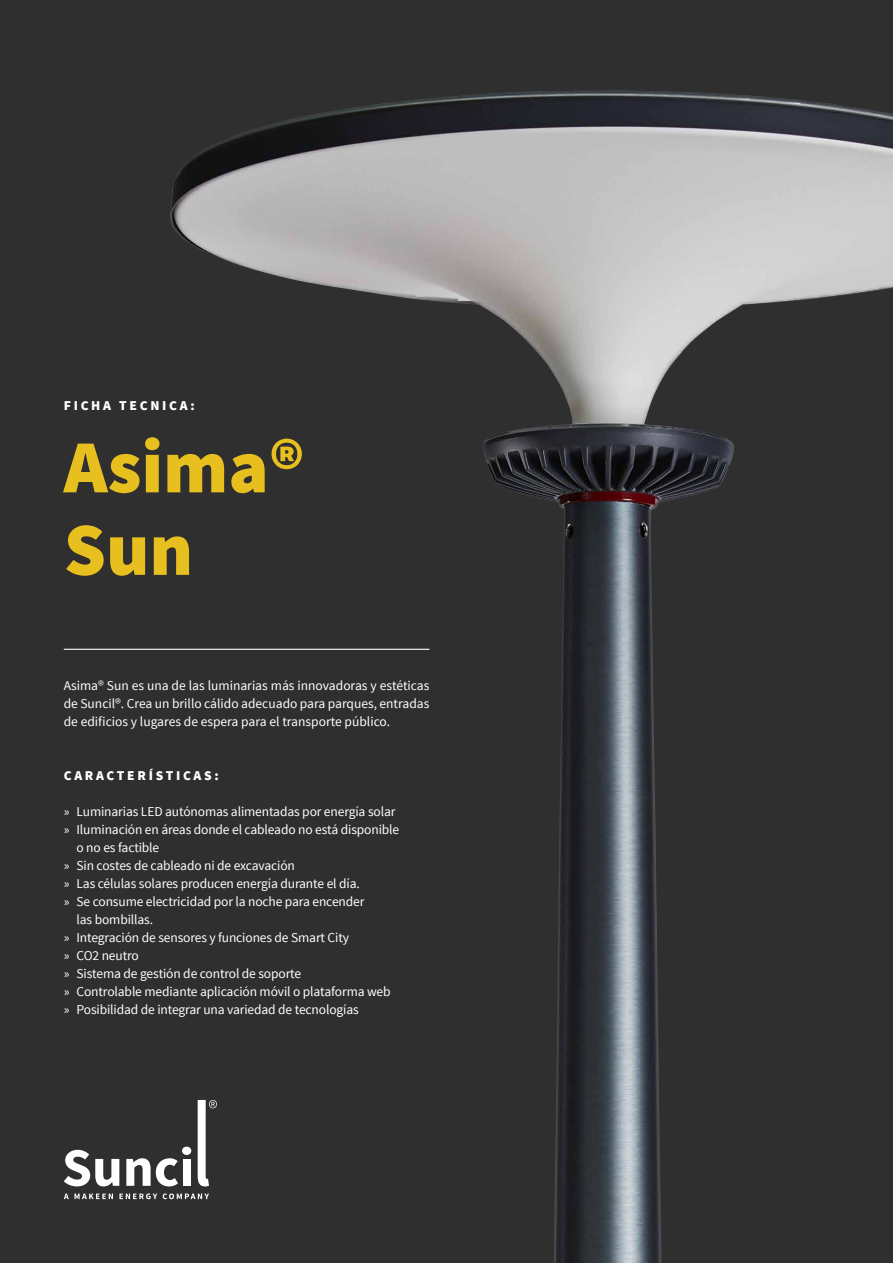
<style>
.page{position:relative;width:893px;height:1263px;background:#302f2f}
.page>*{position:absolute;margin:0;border:0;box-sizing:border-box;transform-origin:0 0}
.t1{font:900 75px/82.5px "Source Sans Pro";color:#e7c01f}
.t2{font:13.5px/18px "Source Sans Pro";letter-spacing:-.01em;color:#fff;text-align:justify}
.t3{font:900 13.5px "Source Sans Pro";letter-spacing:.2em;color:#fff}
</style>
<div class="page">
<img style="left:170px;top:90px;width:723px;height:1173px">
<hr style="left:64px;top:649px;width:365px;height:1px;background:#fff">
<svg style="left:64px;top:1150px;width:55px;height:36px"></svg>
<svg style="left:126px;top:1158px;width:52px;height:28px"></svg>
<div style="left:182px;top:1147px;width:9px;height:8px;background:#fff;border-radius:50%"></div>
<div style="left:183px;top:1159px;width:8px;height:27px;background:#fff"></div>
<svg style="left:198px;top:1100px;width:19px;height:86px"></svg>
<svg style="left:64px;top:1193px;width:49px;height:6px"></svg>
<svg style="left:119px;top:1193px;width:38px;height:6px"></svg>
<svg style="left:163px;top:1193px;width:46px;height:6px"></svg>
<p class="t3" style="left:64px;top:396px;width:132px">FICHA TECNICA:</p>
<h1 class="t1" style="left:64px;top:429px;width:242px">Asima®<br>Sun</h1>
<p class="t2" style="left:64px;top:677px;width:367px">Asima® Sun es una de las luminarias más innovadoras y estéticas de Suncil®. Crea un brillo cálido adecuado para parques, entradas de edificios y lugares de espera para el transporte público.</p>
<p class="t3" style="left:64px;top:767px;width:157px">CARACTERÍSTICAS:</p>
<p class="t2" style="left:64px;top:803px;width:333px">» Luminarias LED autónomas alimentadas por energía solar</p>
<p class="t2" style="left:64px;top:821px;width:337px">» Iluminación en áreas donde el cableado no está disponible</p>
<p class="t2" style="left:77px;top:839px;width:84px">o no es factible</p>
<p class="t2" style="left:64px;top:857px;width:233px">» Sin costes de cableado ni de excavación</p>
<p class="t2" style="left:64px;top:875px;width:298px">» Las células solares producen energía durante el día.</p>
<p class="t2" style="left:64px;top:893px;width:302px">» Se consume electricidad por la noche para encender</p>
<p class="t2" style="left:77px;top:911px;width:78px">las bombillas.</p>
<p class="t2" style="left:64px;top:929px;width:287px">» Integración de sensores y funciones de Smart City</p>
<p class="t2" style="left:64px;top:947px;width:77px">» CO2 neutro</p>
<p class="t2" style="left:64px;top:965px;width:239px">» Sistema de gestión de control de soporte</p>
<p class="t2" style="left:64px;top:983px;width:328px">» Controlable mediante aplicación móvil o plataforma web</p>
<p class="t2" style="left:64px;top:1001px;width:297px">» Posibilidad de integrar una variedad de tecnologías</p>
</div>
